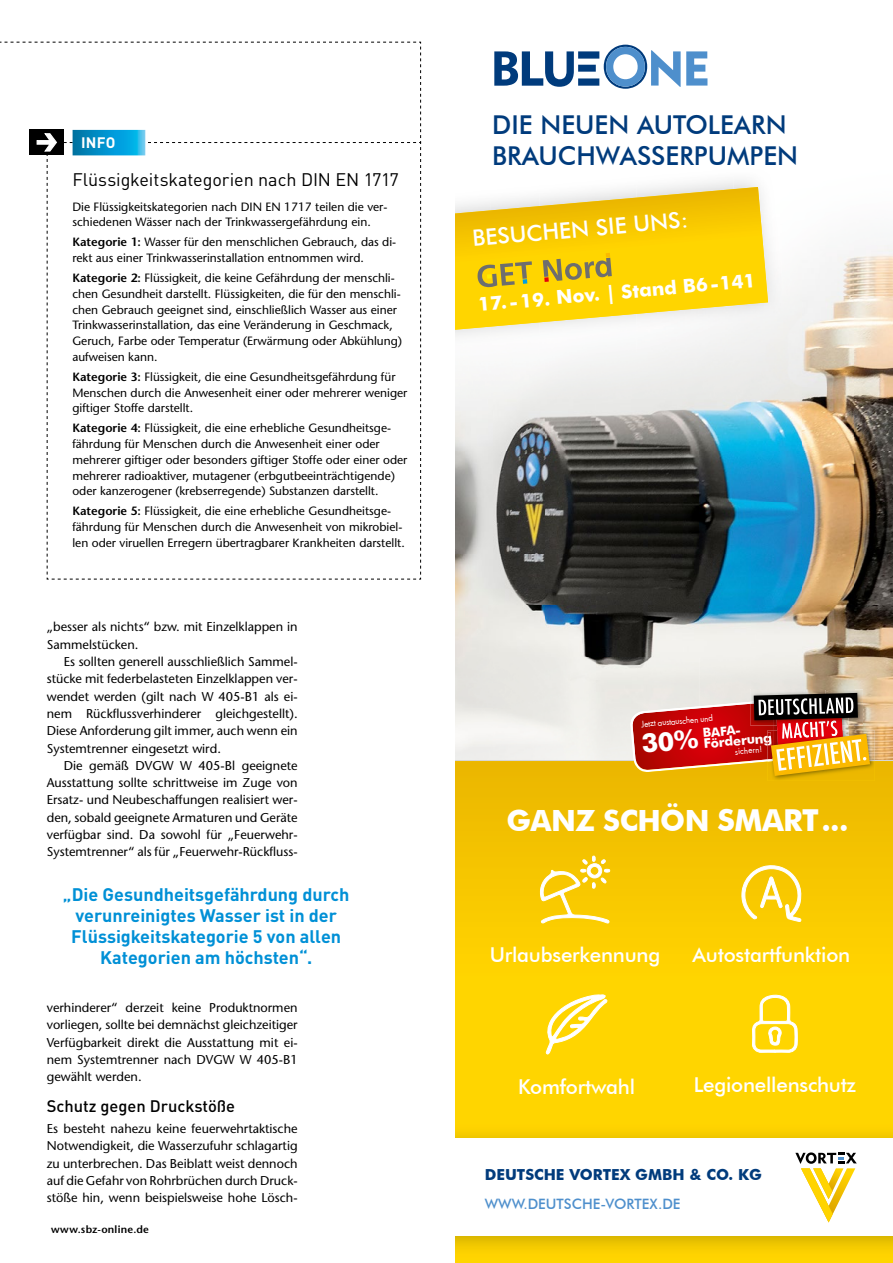
<style>
.page{position:relative;width:893px;height:1263px;background:#fff}
.page>*{position:absolute;margin:0;border:0;box-sizing:border-box;transform-origin:0 0}
.t1{font:700 29.25px "Futura BT";letter-spacing:-.02em;color:#fff}
.t2{font:500 25.95px/30.6px "Futura BT";color:#003b7c}
.t3{font:500 22.5px "Futura BT";color:#fff}
.t4{font:500 20.55px "Futura BT";letter-spacing:-.01em;color:#fff}
.t5{font:700 19.2px "Futura BT";color:#fff}
.t6{font:700 18px/21px "DIN Pro";color:#0090d6;text-align:center}
.t7{font:18px "DIN Pro";letter-spacing:-.005em;color:#000}
.t8{font:500 16.5px "DIN Pro";color:#000}
.t9{font:700 15.3px "Futura BT";color:#003b7c}
.t10{font:700 15px "DIN Pro";color:#fff}
.t11{font:500 14.4px "Futura BT";color:#4e8fcc}
.t12{font:700 13.2px "Futura BT";color:#fff}
.t13{font:500 12.75px/17.2px "Stone Sans Std";color:#000;text-align:justify}
.t14{font:700 12.6px "Futura BT";color:#fff}
.t15{font:500 12px/15.8px "Stone Sans Std";color:#000}
.t16{font:600 10.5px "Stone Sans Std";letter-spacing:.02em;color:#000}
.t17{font:9.15px "Futura T";color:#fff}
.s1{font-weight:600}
.s2{font-size:26.85px}
.s3{font-size:30.3px}
</style>
<div class="page">
<svg style="left:0;top:41px;width:421px;height:539px"></svg>
<img style="left:782px;top:245px;width:111px;height:103px">
<img style="left:751px;top:348px;width:142px;height:52px">
<img style="left:455px;top:400px;width:438px;height:257px">
<img style="left:455px;top:657px;width:245px;height:52px">
<img style="left:751px;top:657px;width:103px;height:32px">
<img style="left:854px;top:657px;width:39px;height:103px">
<svg style="left:455px;top:761px;width:438px;height:502px;background:#f9cb00"></svg>
<svg style="left:494px;top:45px;width:213px;height:44px"></svg>
<hr style="left:455px;top:760px;width:438px;height:1px;background:#d6d6d6">
<img style="left:455px;top:1122px;width:438px;height:136px">
<div style="left:455px;top:1138px;width:438px;height:98px;background:#fff"></div>
<svg style="left:795px;top:1152px;width:62px;height:70px"></svg>
<svg style="left:538px;top:855px;width:72px;height:69px"></svg>
<svg style="left:752px;top:994px;width:46px;height:114px;background:#ffdb26"></svg>
<svg style="left:546px;top:994px;width:62px;height:60px"></svg>
<svg style="left:741px;top:865px;width:60px;height:57px"></svg>
<img style="left:870px;top:730px;width:5px;height:30px">
<img style="left:767px;top:761px;width:108px;height:20px">
<img style="left:750px;top:689px;width:75px;height:4px">
<img style="left:825px;top:689px;width:38px;height:4px">
<svg style="left:629px;top:693px;width:241px;height:83px;background:#c5643e"></svg>
<img style="left:768px;top:249px;width:2px;height:11px">
<svg style="left:455px;top:187px;width:313px;height:143px;background:#f5d233"></svg>
<p class="t10" style="left:81px;top:130px;width:36px">INFO</p>
<h3 class="t7" style="left:72px;top:168px;width:328px">Flüssigkeitskategorien nach DIN EN 1717</h3>
<p class="t15" style="left:72px;top:199px;width:317px">Die Flüssigkeitskategorien nach DIN EN 1717 teilen die ver&shy;schiedenen Wässer nach der Trinkwassergefährdung ein.</p>
<p class="t15" style="left:72px;top:234px;width:325px"><span class="s1">Kategorie 1:</span> Wasser für den menschlichen Gebrauch, das di&shy;rekt aus einer Trinkwasserinstallation entnommen wird.</p>
<p class="t15" style="left:72px;top:270px;width:331px"><span class="s1">Kategorie 2:</span> Flüssigkeit, die keine Gefährdung der menschli&shy;chen Gesundheit darstellt. Flüssigkeiten, die für den menschli&shy;chen Gebrauch geeignet sind, einschließlich Wasser aus einer Trinkwasserinstallation, das eine Veränderung in Geschmack, Geruch, Farbe oder Temperatur (Erwärmung oder Abkühlung) aufweisen kann.</p>
<p class="t15" style="left:72px;top:369px;width:337px"><span class="s1">Kategorie 3:</span> Flüssigkeit, die eine Gesundheitsgefährdung für<br>Menschen durch die Anwesenheit einer oder mehrerer weniger giftiger Stoffe darstellt.</p>
<p class="t15" style="left:72px;top:420px;width:337px"><span class="s1">Kategorie 4:</span> Flüssigkeit, die eine erhebliche Gesundheitsge&shy;fährdung für Menschen durch die Anwesenheit einer oder mehrerer giftiger oder besonders giftiger Stoffe oder einer oder mehrerer radioaktiver, mutagener (erbgutbeeinträchtigende) oder kanzerogener (krebserregende) Substanzen darstellt.</p>
<p class="t15" style="left:72px;top:503px;width:334px"><span class="s1">Kategorie 5:</span> Flüssigkeit, die eine erhebliche Gesundheitsge&shy;fährdung für Menschen durch die Anwesenheit von mikrobiel&shy;len oder viruellen Erregern übertragbarer Krankheiten darstellt.</p>
<p class="t13" style="left:47px;top:618px;width:252px">„besser als nichts“ bzw. mit Einzelklappen in<br>Sammelstücken.</p>
<p class="t13" style="left:47px;top:653px;width:252px;text-indent:17px">Es sollten generell ausschließlich Sammel&shy;stücke mit federbelasteten Einzelklappen ver&shy;wendet werden (gilt nach W 405-B1 als ei&shy;nem Rückflussverhinderer gleichgestellt).<br>Diese Anforderung gilt immer, auch wenn ein Systemtrenner eingesetzt wird.</p>
<p class="t13" style="left:47px;top:757px;width:252px;text-indent:17px">Die gemäß DVGW W 405-Bl geeignete Ausstattung sollte schrittweise im Zuge von Ersatz- und Neubeschaffungen realisiert wer&shy;den, sobald geeignete Armaturen und Geräte verfügbar sind. Da sowohl für „Feuerwehr-Systemtrenner“ als für „Feuerwehr-Rückfluss-</p>
<h3 class="t6" style="left:63px;top:882px;width:288px">„Die Gesundheitsgefährdung durch verunreinigtes Wasser ist in der<br>Flüssigkeitskategorie 5 von allen<br>Kategorien am höchsten“.</h3>
<p class="t13" style="left:47px;top:999px;width:252px">verhinderer“ derzeit keine Produktnormen vorliegen, sollte bei demnächst gleichzeitiger Verfügbarkeit direkt die Ausstattung mit ei&shy;nem Systemtrenner nach DVGW W 405-B1 gewählt werden.</p>
<h3 class="t8" style="left:47px;top:1094px;width:190px">Schutz gegen Druckstöße</h3>
<p class="t13" style="left:47px;top:1120px;width:252px">Es besteht nahezu keine feuerwehrtaktische Notwendigkeit, die Wasserzufuhr schlagartig zu unterbrechen. Das Beiblatt weist dennoch auf die Gefahr von Rohrbrüchen durch Druck&shy;stöße hin, wenn beispielsweise hohe Lösch-</p>
<p class="t16" style="left:51px;top:1223px;width:99px">www.sbz-online.de</p>
<h2 class="t2" style="left:492px;top:110px;width:307px">DIE NEUEN AUTOLEARN<br>BRAUCHWASSERPUMPEN</h2>
<h3 class="t3" style="left:471px;top:225px;width:218px;rotate:-5deg">BESUCHEN SIE UNS:</h3>
<h3 class="t5" style="left:477px;top:293px;width:280px;rotate:-5deg">17. - 19. Nov. | Stand B6 - 141</h3>
<p class="t17" style="left:641px;top:719px;width:73px;rotate:-5deg">Jetzt austauschen und</p>
<p class="t14" style="left:641px;top:731px;width:102px;rotate:-5deg"><span class="s2">30%</span> BAFA-</p>
<p class="t12" style="left:703px;top:735px;width:70px;rotate:-5deg">Förderung</p>
<p class="t17" style="left:734px;top:746px;width:29px;rotate:-5deg">sichern!</p>
<h1 class="t1" style="left:507px;top:802px;width:343px">GANZ SCHÖN <span class="s3">SMART ...</span></h1>
<h3 class="t4" style="left:490px;top:942px;width:172px">Urlaubserkennung</h3>
<h3 class="t4" style="left:692px;top:942px;width:159px">Autostartfunktion</h3>
<h3 class="t4" style="left:518px;top:1074px;width:119px">Komfortwahl</h3>
<h3 class="t4" style="left:694px;top:1072px;width:164px">Legionellenschutz</h3>
<p class="t9" style="left:485px;top:1165px;width:279px">DEUTSCHE VORTEX GMBH &amp; CO. KG</p>
<p class="t11" style="left:485px;top:1195px;width:197px">WWW.DEUTSCHE-VORTEX.DE</p>
</div>
